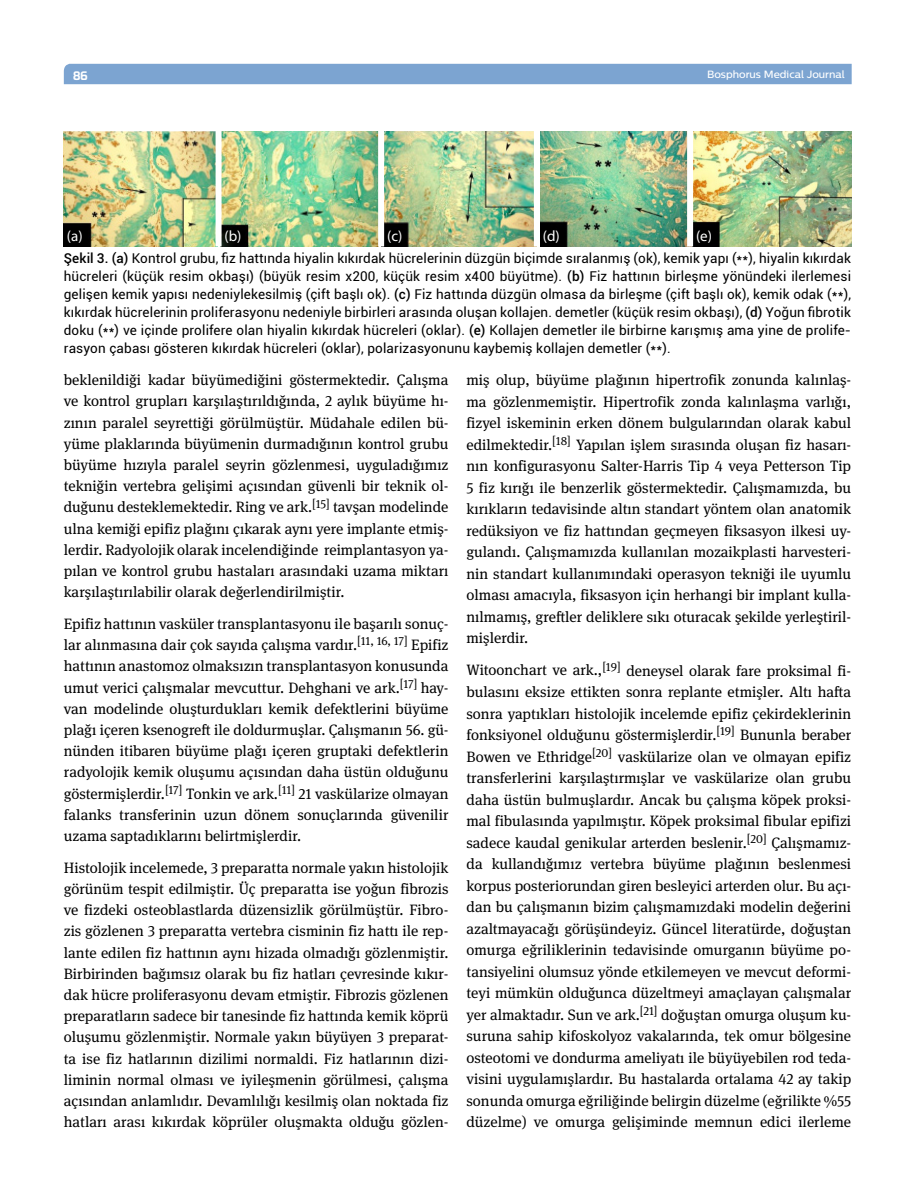
<style>
.page{position:relative;width:915px;height:1191px;background:#fff}
.page>*{position:absolute;margin:0;border:0;box-sizing:border-box;transform-origin:0 0}
.t1{font:15px/21.5px "DG Meta Serif Science";color:#000;text-align:justify}
.t2{font:15px "Myriad Pro";color:#fff}
.t3{font:13.5px/18px "Roboto";letter-spacing:.01em;color:#000;text-align:justify}
.t4{font:12px "Prototype";color:#fff}
.t5{font:500 10.5px "Centrale Sans";color:#fff}
.s1{font-weight:500}
</style>
<div class="page">
<div style="left:64px;top:64px;width:787px;height:20px;background:#7ca4d1"></div>
<img style="left:64px;top:131px;width:151px;height:115px">
<img style="left:221px;top:131px;width:157px;height:115px">
<img style="left:384px;top:131px;width:149px;height:115px">
<img style="left:540px;top:131px;width:310px;height:115px">
<svg style="left:686px;top:131px;width:6px;height:115px"></svg>
<p class="t4" style="left:73px;top:68px;width:16px">86</p>
<p class="t5" style="left:707px;top:68px;width:139px">Bosphorus Medical Journal</p>
<p class="t2" style="left:67px;top:226px;width:17px">(a)</p>
<p class="t2" style="left:224px;top:226px;width:19px">(b)</p>
<p class="t2" style="left:387px;top:226px;width:17px">(c)</p>
<p class="t2" style="left:542px;top:226px;width:18px">(d)</p>
<p class="t2" style="left:695px;top:226px;width:18px">(e)</p>
<p class="t3" style="left:64px;top:248px;width:788px"><span class="s1">Şekil 3. (a)</span> Kontrol grubu, fiz hattında hiyalin kıkırdak hücrelerinin düzgün biçimde sıralanmış (ok), kemik yapı (**), hiyalin kıkırdak hücreleri (küçük resim okbaşı) (büyük resim x200, küçük resim x400 büyütme). <span class="s1">(b)</span> Fiz hattının birleşme yönündeki ilerlemesi gelişen kemik yapısı nedeniylekesilmiş (çift başlı ok). <span class="s1">(c)</span> Fiz hattında düzgün olmasa da birleşme (çift başlı ok), kemik odak (**), kıkırdak hücrelerinin proliferasyonu nedeniyle birbirleri arasında oluşan kollajen. demetler (küçük resim okbaşı), <span class="s1">(d)</span> Yoğun fibrotik doku (**) ve içinde prolifere olan hiyalin kıkırdak hücreleri (oklar). <span class="s1">(e)</span> Kollajen demetler ile birbirne karışmış ama yine de prolife&shy;rasyon çabası gösteren kıkırdak hücreleri (oklar), polarizasyonunu kaybemiş kollajen demetler (**).</p>
<p class="t1" style="left:64px;top:369px;width:386px">beklenildiği kadar büyümediğini göstermektedir. Çalışma ve kontrol grupları karşılaştırıldığında, 2 aylık büyüme hı&shy;zının paralel seyrettiği görülmüştür. Müdahale edilen bü&shy;yüme plaklarında büyümenin durmadığının kontrol grubu büyüme hızıyla paralel seyrin gözlenmesi, uyguladığımız tekniğin vertebra gelişimi açısından güvenli bir teknik ol&shy;duğunu desteklemektedir. Ring ve ark.<sup>[15]</sup> tavşan modelinde ulna kemiği epifiz plağını çıkarak aynı yere implante etmiş&shy;lerdir. Radyolojik olarak incelendiğinde reimplantasyon ya&shy;pılan ve kontrol grubu hastaları arasındaki uzama miktarı karşılaştırılabilir olarak değerlendirilmiştir.</p>
<p class="t1" style="left:64px;top:613px;width:386px">Epifiz hattının vasküler transplantasyonu ile başarılı sonuç&shy;lar alınmasına dair çok sayıda çalışma vardır.<sup>[11,</sup> <sup>16,</sup> <sup>17]</sup> Epifiz hattının anastomoz olmaksızın transplantasyon konusunda umut verici çalışmalar mevcuttur. Dehghani ve ark.<sup>[17]</sup> hay&shy;van modelinde oluşturdukları kemik defektlerini büyüme plağı içeren ksenogreft ile doldurmuşlar. Çalışmanın 56. gü&shy;nünden itibaren büyüme plağı içeren gruptaki defektlerin radyolojik kemik oluşumu açısından daha üstün olduğunu göstermişlerdir.<sup>[17]</sup> Tonkin ve ark.<sup>[11]</sup> 21 vaskülarize olmayan falanks transferinin uzun dönem sonuçlarında güvenilir uzama saptadıklarını belirtmişlerdir.</p>
<p class="t1" style="left:64px;top:856px;width:386px">Histolojik incelemede, 3 preparatta normale yakın histolojik görünüm tespit edilmiştir. Üç preparatta ise yoğun fibrozis ve fizdeki osteoblastlarda düzensizlik görülmüştür. Fibro&shy;zis gözlenen 3 preparatta vertebra cisminin fiz hattı ile rep&shy;lante edilen fiz hattının aynı hizada olmadığı gözlenmiştir.<br>Birbirinden bağımsız olarak bu fiz hatları çevresinde kıkır&shy;dak hücre proliferasyonu devam etmiştir. Fibrozis gözlenen preparatların sadece bir tanesinde fiz hattında kemik köprü oluşumu gözlenmiştir. Normale yakın büyüyen 3 preparat&shy;ta ise fiz hatlarının dizilimi normaldi. Fiz hatlarının dizi&shy;liminin normal olması ve iyileşmenin görülmesi, çalışma açısından anlamlıdır. Devamlılığı kesilmiş olan noktada fiz hatları arası kıkırdak köprüler oluşmakta olduğu gözlen-</p>
<p class="t1" style="left:466px;top:369px;width:386px">miş olup, büyüme plağının hipertrofik zonunda kalınlaş&shy;ma gözlenmemiştir. Hipertrofik zonda kalınlaşma varlığı, fizyel iskeminin erken dönem bulgularından olarak kabul edilmektedir.<sup>[18]</sup> Yapılan işlem sırasında oluşan fiz hasarı&shy;nın konfigurasyonu Salter-Harris Tip 4 veya Petterson Tip 5 fiz kırığı ile benzerlik göstermektedir. Çalışmamızda, bu kırıkların tedavisinde altın standart yöntem olan anatomik redüksiyon ve fiz hattından geçmeyen fiksasyon ilkesi uy&shy;gulandı. Çalışmamızda kullanılan mozaikplasti harvesteri&shy;nin standart kullanımındaki operasyon tekniği ile uyumlu olması amacıyla, fiksasyon için herhangi bir implant kulla&shy;nılmamış, greftler deliklere sıkı oturacak şekilde yerleştiril&shy;mişlerdir.</p>
<p class="t1" style="left:466px;top:659px;width:386px">Witoonchart ve ark.,<sup>[19]</sup> deneysel olarak fare proksimal fi&shy;bulasını eksize ettikten sonra replante etmişler. Altı hafta sonra yaptıkları histolojik incelemde epifiz çekirdeklerinin fonksiyonel olduğunu göstermişlerdir.<sup>[19]</sup> Bununla beraber Bowen ve Ethridge<sup>[20]</sup> vaskülarize olan ve olmayan epifiz transferlerini karşılaştırmışlar ve vaskülarize olan grubu daha üstün bulmuşlardır. Ancak bu çalışma köpek proksi&shy;mal fibulasında yapılmıştır. Köpek proksimal fibular epifizi sadece kaudal genikular arterden beslenir.<sup>[20]</sup> Çalışmamız&shy;da kullandığımız vertebra büyüme plağının beslenmesi korpus posteriorundan giren besleyici arterden olur. Bu açı&shy;dan bu çalışmanın bizim çalışmamızdaki modelin değerini azaltmayacağı görüşündeyiz. Güncel literatürde, doğuştan omurga eğriliklerinin tedavisinde omurganın büyüme po&shy;tansiyelini olumsuz yönde etkilemeyen ve mevcut deformi&shy;teyi mümkün olduğunca düzeltmeyi amaçlayan çalışmalar yer almaktadır. Sun ve ark.<sup>[21]</sup> doğuştan omurga oluşum ku&shy;suruna sahip kifoskolyoz vakalarında, tek omur bölgesine osteotomi ve dondurma ameliyatı ile büyüyebilen rod teda&shy;visini uygulamışlardır. Bu hastalarda ortalama 42 ay takip sonunda omurga eğriliğinde belirgin düzelme (eğrilikte %55 düzelme) ve omurga gelişiminde memnun edici ilerleme</p>
</div>
